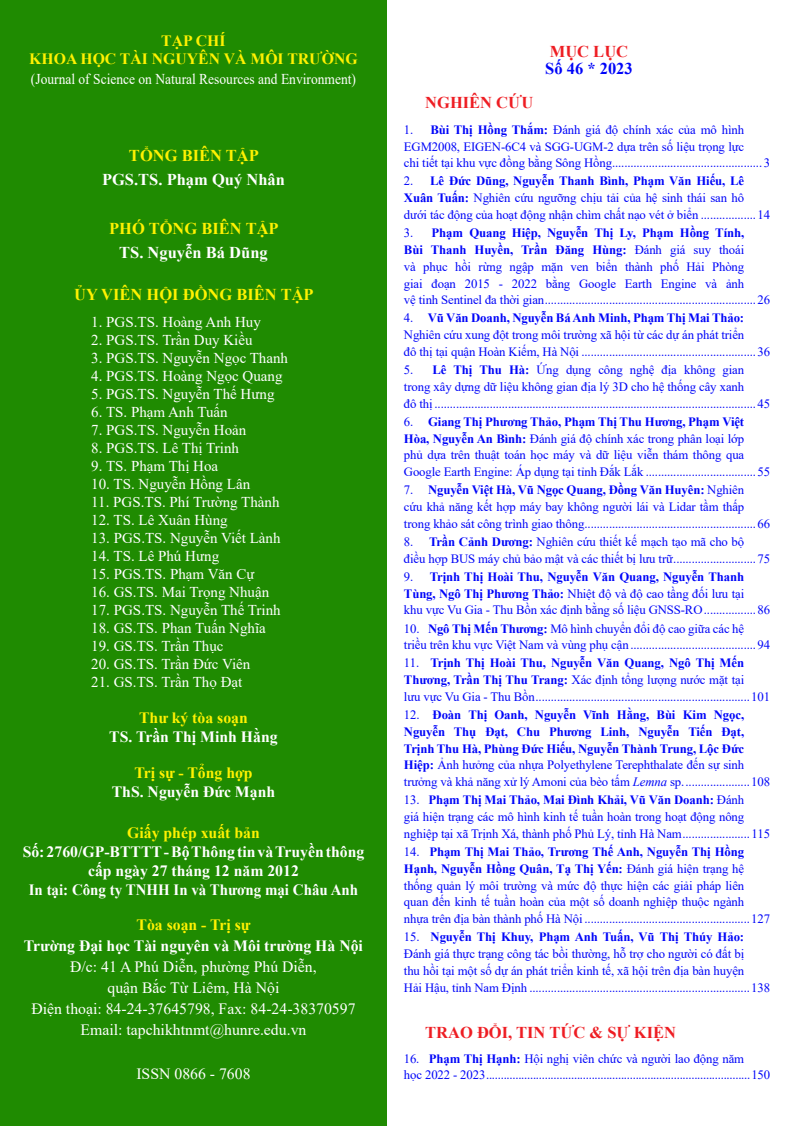
<style>
.page{position:relative;width:808px;height:1127px;background:#fff}
.page>*{position:absolute;margin:0;border:0;box-sizing:border-box;transform-origin:0 0}
.t1{font:700 16.5px "Times New Roman";color:#fff101}
.t2{font:700 16.5px "Times New Roman";color:#ee1d23}
.t3{font:700 16.5px "Times New Roman";color:#fff}
.t4{font:700 16.5px "Times New Roman";color:#0005f9}
.t5{font:700 15.75px "Times New Roman";color:#fff}
.t6{font:15.75px "Times New Roman";color:#fff}
.t7{font:700 15.75px "Times New Roman";color:#fff101}
.t8{font:700 15.75px "Times New Roman";color:#fff;scale:.95 1}
.t9{font:15px "Times New Roman";color:#fff}
.t10{font:15px "Times New Roman";color:#fff;scale:.9 1}
.t11{font:12.75px/16.8px "Times New Roman";letter-spacing:-.01em;color:#0005f9}
.t12{font:700 12.75px/16.8px "Times New Roman";letter-spacing:-.01em;color:#0005f9}
.s1{font-weight:700}
.s2{font-weight:400}
.s3{font-weight:400;font-style:italic}
</style>
<div class="page">
<div style="left:0;top:0;width:387px;height:1125px;background:#1f8b01"></div>
<p class="t7" style="left:161px;top:29px;width:66px">TẠP CHÍ</p>
<p class="t7" style="left:29px;top:47px;width:330px">KHOA HỌC TÀI NGUYÊN VÀ MÔI TRƯỜNG</p>
<p class="t10" style="left:31px;top:68px;width:363px">(Journal of Science on Natural Resources and Environment)</p>
<p class="t1" style="left:129px;top:144px;width:131px">TỔNG BIÊN TẬP</p>
<p class="t3" style="left:102px;top:168px;width:184px">PGS.TS. Phạm Quý Nhân</p>
<p class="t1" style="left:109px;top:216px;width:171px">PHÓ TỔNG BIÊN TẬP</p>
<p class="t3" style="left:119px;top:240px;width:150px">TS. Nguyễn Bá Dũng</p>
<p class="t1" style="left:74px;top:282px;width:241px">ỦY VIÊN HỘI ĐỒNG BIÊN TẬP</p>
<p class="t9" style="left:91px;top:311px;width:171px">1. PGS.TS. Hoàng Anh Huy</p>
<p class="t9" style="left:91px;top:329px;width:163px">2. PGS.TS. Trần Duy Kiều</p>
<p class="t9" style="left:91px;top:347px;width:198px">3. PGS.TS. Nguyễn Ngọc Thanh</p>
<p class="t9" style="left:91px;top:365px;width:193px">4. PGS.TS. Hoàng Ngọc Quang</p>
<p class="t9" style="left:91px;top:383px;width:185px">5. PGS.TS. Nguyễn Thế Hưng</p>
<p class="t9" style="left:91px;top:401px;width:138px">6. TS. Phạm Anh Tuấn</p>
<p class="t9" style="left:91px;top:419px;width:156px">7. PGS.TS. Nguyễn Hoản</p>
<p class="t9" style="left:91px;top:437px;width:149px">8. PGS.TS. Lê Thị Trinh</p>
<p class="t9" style="left:91px;top:455px;width:128px">9. TS. Phạm Thị Hoa</p>
<p class="t9" style="left:91px;top:473px;width:160px">10. TS. Nguyễn Hồng Lân</p>
<p class="t9" style="left:91px;top:491px;width:190px">11. PGS.TS. Phí Trường Thành</p>
<p class="t9" style="left:91px;top:509px;width:138px">12. TS. Lê Xuân Hùng</p>
<p class="t9" style="left:91px;top:527px;width:191px">13. PGS.TS. Nguyễn Viết Lành</p>
<p class="t9" style="left:91px;top:545px;width:129px">14. TS. Lê Phú Hưng</p>
<p class="t9" style="left:91px;top:563px;width:165px">15. PGS.TS. Phạm Văn Cự</p>
<p class="t9" style="left:91px;top:581px;width:179px">16. GS.TS. Mai Trọng Nhuận</p>
<p class="t9" style="left:91px;top:599px;width:191px">17. PGS.TS. Nguyễn Thế Trinh</p>
<p class="t9" style="left:91px;top:617px;width:176px">18. GS.TS. Phan Tuấn Nghĩa</p>
<p class="t9" style="left:91px;top:635px;width:134px">19. GS.TS. Trần Thục</p>
<p class="t9" style="left:91px;top:653px;width:161px">20. GS.TS. Trần Đức Viên</p>
<p class="t9" style="left:91px;top:671px;width:153px">21. GS.TS. Trần Thọ Đạt</p>
<p class="t7" style="left:139px;top:706px;width:110px">Thư ký tòa soạn</p>
<p class="t5" style="left:109px;top:725px;width:170px">TS. Trần Thị Minh Hằng</p>
<p class="t7" style="left:134px;top:761px;width:120px">Trị sự - Tổng hợp</p>
<p class="t5" style="left:112px;top:780px;width:165px">ThS. Nguyễn Đức Mạnh</p>
<p class="t7" style="left:127px;top:821px;width:134px">Giấy phép xuất bản</p>
<p class="t5" style="left:23px;top:840px;width:343px">Số: 2760/GP-BTTTT - Bộ Thông tin và Truyền thông</p>
<p class="t5" style="left:88px;top:859px;width:212px">cấp ngày 27 tháng 12 năm 2012</p>
<p class="t8" style="left:29px;top:878px;width:348px">In tại: Công ty TNHH In và Thương mại Châu Anh</p>
<p class="t7" style="left:137px;top:913px;width:115px">Tòa soạn - Trị sự</p>
<p class="t5" style="left:24px;top:934px;width:340px">Trường Đại học Tài nguyên và Môi trường Hà Nội</p>
<p class="t6" style="left:70px;top:955px;width:248px">Đ/c: 41 A Phú Diễn, phường Phú Diễn,</p>
<p class="t6" style="left:108px;top:976px;width:173px">quận Bắc Từ Liêm, Hà Nội</p>
<p class="t6" style="left:31px;top:997px;width:326px">Điện thoại: 84-24-37645798, Fax: 84-24-38370597</p>
<p class="t6" style="left:81px;top:1018px;width:227px">Email: tapchikhtnmt@hunre.edu.vn</p>
<p class="t6" style="left:136px;top:1063px;width:116px">ISSN 0866 - 7608</p>
<p class="t2" style="left:550px;top:39px;width:80px">MỤC LỤC</p>
<p class="t4" style="left:545px;top:56px;width:89px">Số 46 * 2023</p>
<p class="t2" style="left:425px;top:91px;width:110px">NGHIÊN CỨU</p>
<p class="t11" style="left:404px;top:121px;width:367px">1. <span class="s1">Bùi Thị Hồng Thắm:</span> Đánh giá độ chính xác của mô hình<br>EGM2008, EIGEN-6C4 và SGG-UGM-2 dựa trên số liệu trọng lực<br>chi tiết tại khu vực đồng bằng Sông Hồng.................................................3</p>
<p class="t11" style="left:404px;top:172px;width:368px">2. <span class="s1">Lê Đức Dũng, Nguyễn Thanh Bình, Phạm Văn Hiếu, Lê<br>Xuân Tuấn:</span> Nghiên cứu ngưỡng chịu tải của hệ sinh thái san hô dưới tác động của hoạt động nhận chìm chất nạo vét ở biển ..................14</p>
<p class="t11" style="left:404px;top:224px;width:368px">3. <span class="s1">Phạm Quang Hiệp, Nguyễn Thị Ly, Phạm Hồng Tính,<br>Bùi Thanh Huyền, Trần Đăng Hùng:</span> Đánh giá suy thoái<br>và phục hồi rừng ngập mặn ven biển thành phố Hải Phòng<br>giai đoạn 2015 - 2022 bằng Google Earth Engine và ảnh<br>vệ tinh Sentinel đa thời gian.....................................................................26</p>
<p class="t11" style="left:404px;top:309px;width:368px">4. <span class="s1">Vũ Văn Doanh, Nguyễn Bá Anh Minh, Phạm Thị Mai Thảo:<br></span>Nghiên cứu xung đột trong môi trường xã hội từ các dự án phát triển<br>đô thị tại quận Hoàn Kiếm, Hà Nội .........................................................36</p>
<p class="t11" style="left:404px;top:361px;width:368px">5. <span class="s1">Lê Thị Thu Hà:</span> Ứng dụng công nghệ địa không gian trong xây dựng dữ liệu không gian địa lý 3D cho hệ thống cây xanh<br>đô thị .........................................................................................................45</p>
<p class="t11" style="left:404px;top:413px;width:368px">6. <span class="s1">Giang Thị Phương Thảo, Phạm Thị Thu Hương, Phạm Việt Hòa, Nguyễn An Bình:</span> Đánh giá độ chính xác trong phân loại lớp<br>phủ dựa trên thuật toán học máy và dữ liệu viễn thám thông qua Google Earth Engine: Áp dụng tại tỉnh Đắk Lắk ....................................55</p>
<p class="t11" style="left:404px;top:481px;width:368px">7. <span class="s1">Nguyễn Việt Hà, Vũ Ngọc Quang, Đồng Văn Huyên:</span> Nghiên<br>cứu khả năng kết hợp máy bay không người lái và Lidar tầm thấp trong khảo sát công trình giao thông........................................................66</p>
<p class="t11" style="left:404px;top:533px;width:368px">8. <span class="s1">Trần Cảnh Dương:</span> Nghiên cứu thiết kế mạch tạo mã cho bộ<br>điều hợp BUS máy chủ bảo mật và các thiết bị lưu trữ...........................75</p>
<p class="t11" style="left:404px;top:568px;width:368px">9. <span class="s1">Trịnh Thị Hoài Thu, Nguyễn Văn Quang, Nguyễn Thanh<br>Tùng, Ngô Thị Phương Thảo:</span> Nhiệt độ và độ cao tầng đối lưu tại<br>khu vực Vu Gia - Thu Bồn xác định bằng số liệu GNSS-RO.................86</p>
<p class="t11" style="left:404px;top:619px;width:368px">10. <span class="s1">Ngô Thị Mến Thương:</span> Mô hình chuyển đổi độ cao giữa các hệ triều trên khu vực Việt Nam và vùng phụ cận .........................................94</p>
<p class="t11" style="left:404px;top:654px;width:368px">11. <span class="s1">Trịnh Thị Hoài Thu, Nguyễn Văn Quang, Ngô Thị Mến<br>Thương, Trần Thị Thu Trang:</span> Xác định tổng lượng nước mặt tại<br>lưu vực Vu Gia - Thu Bồn......................................................................101</p>
<p class="t12" style="left:404px;top:706px;width:368px"><span class="s2">12.</span> Đoàn Thị Oanh, Nguyễn Vĩnh Hằng, Bùi Kim Ngọc, Nguyễn Thụ Đạt, Chu Phương Linh, Nguyễn Tiến Đạt, Trịnh Thu Hà, Phùng Đức Hiếu, Nguyễn Thành Trung, Lộc Đức Hiệp: <span class="s2">Ảnh hưởng của nhựa Polyethylene Terephthalate đến sự sinh trưởng và khả năng xử lý Amoni của bèo tấm</span> <span class="s3">Lemna</span> <span class="s2">sp......................108</span></p>
<p class="t11" style="left:404px;top:791px;width:368px">13. <span class="s1">Phạm Thị Mai Thảo, Mai Đình Khải, Vũ Văn Doanh:</span> Đánh<br>giá hiện trạng các mô hình kinh tế tuần hoàn trong hoạt động nông nghiệp tại xã Trịnh Xá, thành phố Phủ Lý, tỉnh Hà Nam...................... 115</p>
<p class="t11" style="left:404px;top:843px;width:368px">14. <span class="s1">Phạm Thị Mai Thảo, Trương Thế Anh, Nguyễn Thị Hồng Hạnh, Nguyễn Hồng Quân, Tạ Thị Yến:</span> Đánh giá hiện trạng hệ thống quản lý môi trường và mức độ thực hiện các giải pháp liên quan đến kinh tế tuần hoàn của một số doanh nghiệp thuộc ngành nhựa trên địa bàn thành phố Hà Nội ......................................................127</p>
<p class="t11" style="left:404px;top:928px;width:368px">15. <span class="s1">Nguyễn Thị Khuy, Phạm Anh Tuấn, Vũ Thị Thúy Hảo:<br></span>Đánh giá thực trạng công tác bồi thường, hỗ trợ cho người có đất bị<br>thu hồi tại một số dự án phát triển kinh tế, xã hội trên địa bàn huyện<br>Hải Hậu, tỉnh Nam Định ........................................................................138</p>
<p class="t2" style="left:425px;top:1020px;width:252px">TRAO ĐỔI, TIN TỨC &amp; SỰ KIỆN</p>
<p class="t11" style="left:404px;top:1050px;width:368px">16. <span class="s1">Phạm Thị Hạnh:</span> Hội nghị viên chức và người lao động năm<br>học 2022 - 2023..........................................................................................150</p>
</div>
